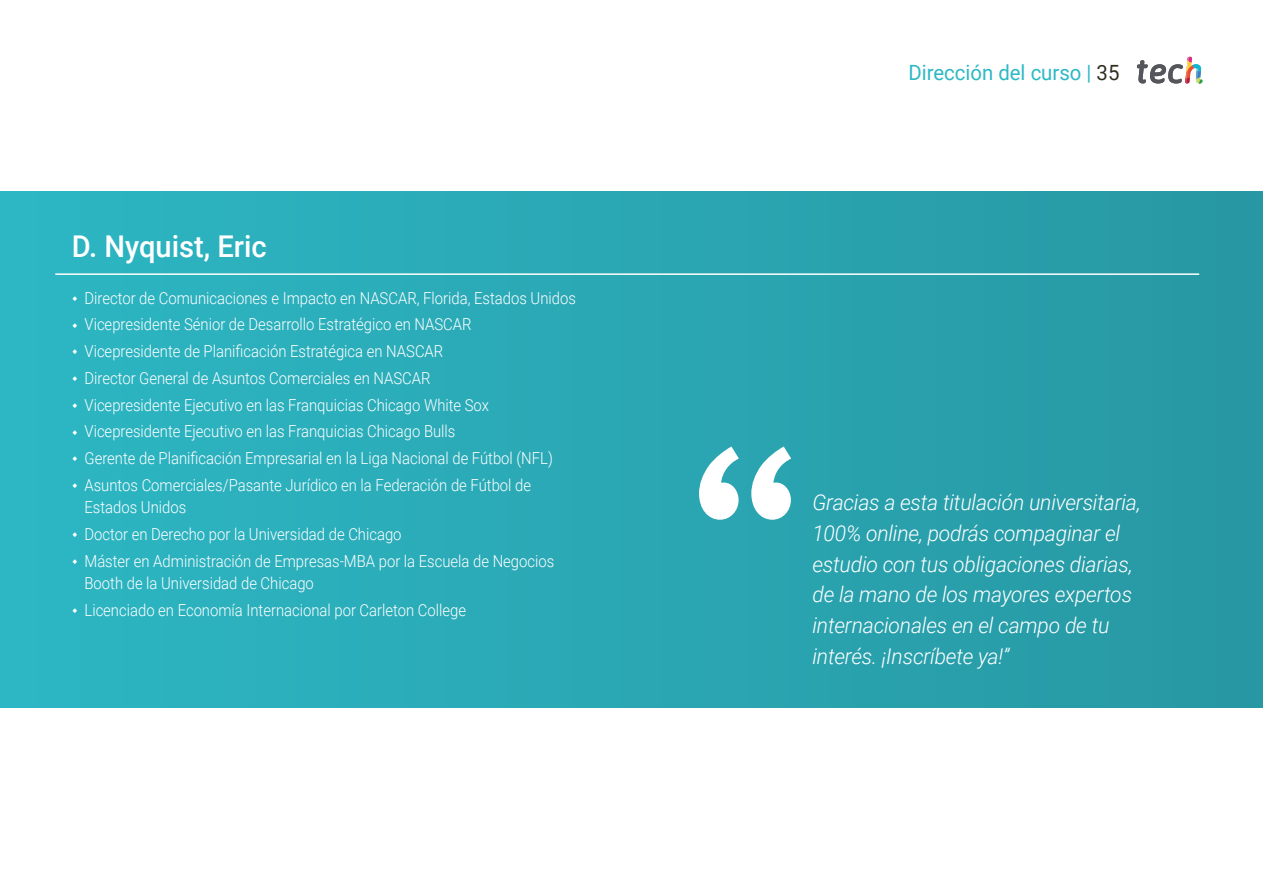
<style>
.page{position:relative;width:1263px;height:893px;background:#fff}
.page>*{position:absolute;margin:0;border:0;box-sizing:border-box;transform-origin:0 0}
.t1{font:500 30px "Roboto";color:#fff}
.t2{font:italic 300 21.75px/30.8px "Roboto";letter-spacing:-.01em;color:#fff}
.t3{font:21px "Roboto";color:#2db8c5}
.t4{font:300 16.5px/26.7px "Roboto";color:#fff;scale:.9 1}
.s1{color:#312e20}
</style>
<div class="page">
<div style="left:0;top:191px;width:1263px;height:516px;background:linear-gradient(to right,#2db7c4,#2798a3)"></div>
<hr style="left:55px;top:273px;width:1144px;height:2px;background:#fff">
<svg style="left:1137px;top:57px;width:65px;height:27px"></svg>
<svg style="left:699px;top:446px;width:92px;height:74px"></svg>
<svg style="left:73px;top:296px;width:4px;height:5px"></svg>
<svg style="left:73px;top:323px;width:4px;height:5px"></svg>
<svg style="left:73px;top:349px;width:4px;height:5px"></svg>
<svg style="left:73px;top:376px;width:4px;height:5px"></svg>
<svg style="left:73px;top:403px;width:4px;height:5px"></svg>
<svg style="left:73px;top:430px;width:4px;height:5px"></svg>
<svg style="left:73px;top:456px;width:4px;height:5px"></svg>
<svg style="left:73px;top:483px;width:4px;height:5px"></svg>
<svg style="left:73px;top:532px;width:4px;height:5px"></svg>
<svg style="left:73px;top:559px;width:4px;height:5px"></svg>
<svg style="left:73px;top:608px;width:4px;height:5px"></svg>
<h1 class="t1" style="left:72px;top:225px;width:197px">D. Nyquist, Eric</h1>
<p class="t4" style="left:85px;top:284px;width:547px">Director de Comunicaciones e Impacto en NASCAR, Florida, Estados Unidos Vicepresidente Sénior de Desarrollo Estratégico en NASCAR<br>Vicepresidente de Planificación Estratégica en NASCAR<br>Director General de Asuntos Comerciales en NASCAR<br>Vicepresidente Ejecutivo en las Franquicias Chicago White Sox Vicepresidente Ejecutivo en las Franquicias Chicago Bulls<br>Gerente de Planificación Empresarial en la Liga Nacional de Fútbol (NFL)<br>Asuntos Comerciales/Pasante Jurídico en la Federación de Fútbol de</p>
<p class="t4" style="left:85px;top:494px;width:523px">Estados Unidos<br>Doctor en Derecho por la Universidad de Chicago<br>Máster en Administración de Empresas-MBA por la Escuela de Negocios</p>
<p class="t4" style="left:85px;top:570px;width:425px">Booth de la Universidad de Chicago<br>Licenciado en Economía Internacional por Carleton College</p>
<p class="t3" style="left:908px;top:57px;width:213px">Dirección del curso | <span class="s1">35</span></p>
<h2 class="t2" style="left:812px;top:486px;width:330px">Gracias a esta titulación universitaria, 100% online, podrás compaginar el estudio con tus obligaciones diarias, de la mano de los mayores expertos internacionales en el campo de tu interés. ¡Inscríbete ya!”</h2>
</div>
